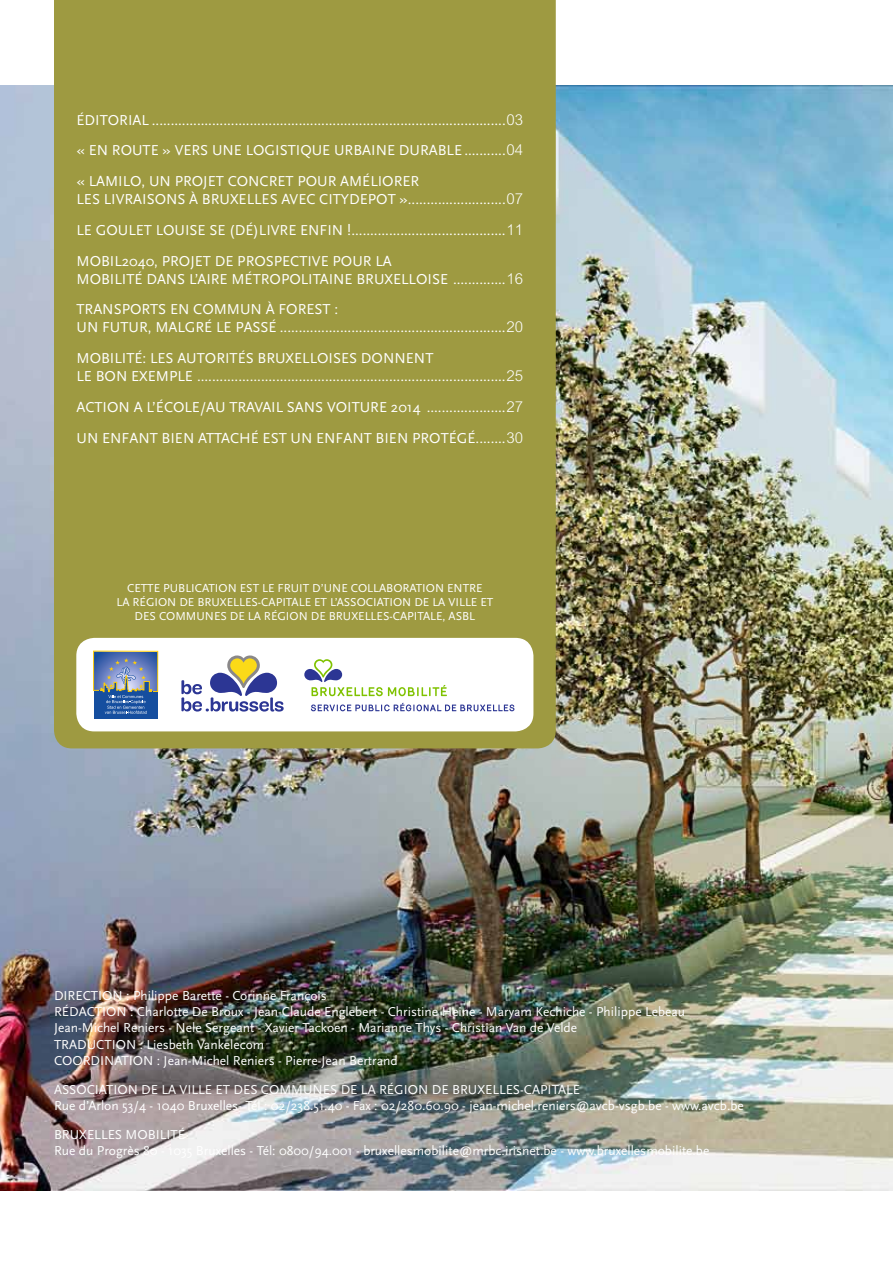
<style>
.page{position:relative;width:893px;height:1263px;background:#fff}
.page>*{position:absolute;margin:0;border:0;box-sizing:border-box;transform-origin:0 0}
.t1{font:15px/30.8px "Scala Sans";color:#fff}
.t2{font:13.5px/16.2px "Scala Sans";color:#fff}
.t3{font:12px "Scala Sans";letter-spacing:.17em;color:#fff}
.s1{font-family:"Arial";font-weight:300}
</style>
<div class="page">
<img style="left:0;top:85px;width:893px;height:1106px">
<div style="left:54px;top:0;width:502px;height:748px;background:#9e9a41"></div>
<div style="left:76px;top:638px;width:457px;height:93px;background:#fff;border-radius:18px"></div>
<svg style="left:181px;top:655px;width:103px;height:56px"></svg>
<svg style="left:311px;top:703px;width:203px;height:8px"></svg>
<svg style="left:304px;top:659px;width:143px;height:37px"></svg>
<div style="left:94px;top:652px;width:63px;height:66px;background:#154e9f"></div>
<svg style="left:93px;top:651px;width:65px;height:63px"></svg>
<p class="t1" style="left:77px;top:105px;width:10px">ÉDITO</p>
<p class="t1" style="left:77px;top:105px;width:448px;text-indent:43px">RIAL ..............................................................................................<span class="s1">03 </span>« E N ROUT</p>
<p class="t1" style="left:77px;top:135px;width:448px;text-indent:224px">QU E U RBAI NE DU RABLE ...........<span class="s1">04 </span>« LAMI LO, U N PROJ ET CONCRET POU</p>
<p class="t1" style="left:151px;top:135px;width:132px">E » VERS UNE LOGISTI</p>
<p class="t1" style="left:328px;top:166px;width:93px">R AM ÉLIORER</p>
<p class="t1" style="left:77px;top:184px;width:66px">LESLIVRAISO</p>
<p class="t1" style="left:166px;top:184px;width:210px">NS À BRUXELLES AVEC CITYDEPOT</p>
<p class="t1" style="left:400px;top:184px;width:125px">»..........................<span class="s1">07</span></p>
<p class="t1" style="left:77px;top:215px;width:41px">LE GOUL</p>
<p class="t1" style="left:136px;top:215px;width:37px">ET LOUIS</p>
<p class="t1" style="left:198px;top:215px;width:327px">E SE (DÉ)LIVRE ENFI N !.........................................<span class="s1">11</span></p>
<p class="t1" style="left:77px;top:246px;width:23px">MOBIL</p>
<p class="t1" style="left:122px;top:246px;width:143px">2040, PROJ ET D E PROSP</p>
<p class="t1" style="left:282px;top:246px;width:61px">ECTIVE POU</p>
<p class="t1" style="left:363px;top:246px;width:21px">R LA</p>
<p class="t1" style="left:77px;top:264px;width:10px">MOBILIT</p>
<p class="t1" style="left:134px;top:264px;width:144px">É DANS L’AI RE MÉTROPOLITAI</p>
<p class="t1" style="left:333px;top:264px;width:77px">NE BRUXELLOIS</p>
<p class="t1" style="left:440px;top:264px;width:84px">E ..............<span class="s1">16</span></p>
<p class="t1" style="left:77px;top:294px;width:47px">TRANSPO</p>
<p class="t1" style="left:141px;top:294px;width:74px">RTS EN COMMU</p>
<p class="t1" style="left:251px;top:294px;width:89px">N À FO REST :</p>
<p class="t1" style="left:77px;top:312px;width:36px">UN FUTU</p>
<p class="t1" style="left:139px;top:312px;width:27px">R, MAL</p>
<p class="t1" style="left:185px;top:312px;width:60px">GRÉ LE PASS</p>
<p class="t1" style="left:269px;top:312px;width:256px">É ............................................................<span class="s1">20</span></p>
<p class="t1" style="left:77px;top:343px;width:22px">MOBILIT</p>
<p class="t1" style="left:134px;top:343px;width:54px">É: LES AUTO</p>
<p class="t1" style="left:216px;top:343px;width:95px">RITÉS BRUXELLOIS</p>
<p class="t1" style="left:341px;top:343px;width:90px">ES DONNENT</p>
<p class="t1" style="left:77px;top:361px;width:90px">LE BO N EXEMPL</p>
<p class="t1" style="left:77px;top:361px;width:448px;text-indent:108px">E ..................................................................................<span class="s1">25<br></span>ACTIO N A L’ÉCOLE/AU TRAVAIL</p>
<p class="t1" style="left:287px;top:392px;width:50px">SANSVOITU</p>
<p class="t1" style="left:370px;top:392px;width:154px">RE 2014 .....................<span class="s1">27</span></p>
<p class="t1" style="left:77px;top:423px;width:131px">UN ENFANT BI EN ATTA</p>
<p class="t1" style="left:230px;top:423px;width:294px">CH É EST U N ENFANT BI EN PROTÉGÉ........<span class="s1">30</span></p>
<p class="t3" style="left:127px;top:581px;width:43px">CETTE PUBLI</p>
<p class="t3" style="left:195px;top:581px;width:15px">CATIO</p>
<p class="t3" style="left:228px;top:581px;width:70px">N EST LE FRUIT</p>
<p class="t3" style="left:312px;top:581px;width:54px">D’U NE COLLABO</p>
<p class="t3" style="left:403px;top:581px;width:15px">RATIO</p>
<p class="t3" style="left:435px;top:581px;width:49px">N ENTRE</p>
<p class="t3" style="left:116px;top:595px;width:152px">LA RÉGION DE BRUXELLES-CAPITAL</p>
<p class="t3" style="left:305px;top:595px;width:48px">E ET L’ASSO</p>
<p class="t3" style="left:366px;top:595px;width:14px">CIATIO</p>
<p class="t3" style="left:402px;top:595px;width:90px">N DE LA VILLE ET</p>
<p class="t3" style="left:135px;top:610px;width:35px">DES COMMU</p>
<p class="t3" style="left:205px;top:610px;width:195px">NES DE LA RÉGION DE BRUXELLES-CAPITAL</p>
<p class="t3" style="left:436px;top:610px;width:21px">E, ASBL</p>
<p class="t2" style="left:54px;top:988px;width:633px">DI RECTIO N : PHILIPPE BARETTE - CORINNE FRANÇOIS<br>RÉDACTIO N : CHARLOTTE DE BROUX - JEAN-CLAUDE ENGLEBERT - CHRISTINE HEINE - MARYAM KECHICHE - PHILIPPE LEBEAU JEAN-MICHEL RENIERS - N ELE SERGEANT - XAVIER TACKOEN - MARIANNE THYS - CHRISTIAN VAN DE VELDE<br>TRADU</p>
<p class="t2" style="left:96px;top:1036px;width:170px">CTIO N : LIESBETH VANKELECOM</p>
<p class="t2" style="left:54px;top:1052px;width:11px">COO</p>
<p class="t2" style="left:83px;top:1052px;width:40px">RDI NATIO</p>
<p class="t2" style="left:143px;top:1052px;width:256px">N : JEAN-MICHEL RENIERS - PIERRE-JEAN BERTRAND</p>
<p class="t2" style="left:54px;top:1081px;width:17px">ASSO</p>
<p class="t2" style="left:87px;top:1081px;width:16px">CIATIO</p>
<p class="t2" style="left:128px;top:1081px;width:60px">N DE LA VILL</p>
<p class="t2" style="left:205px;top:1081px;width:76px">E ET D ES COMMU</p>
<p class="t2" style="left:313px;top:1081px;width:228px">NES DE LA RÉGION DE BRUXELLES-CAPITAL</p>
<p class="t2" style="left:54px;top:1081px;width:691px;text-indent:519px">E<br>RUE D’ARLON 53/4 - 1040 BRUXELLES- TÉL : 02/238.51.40 - FAX : 02/280.60.90 - JEAN-MICHEL.RENIERS@AVCB-VSGB.BE - WWW.AVCB.BE</p>
<p class="t2" style="left:54px;top:1127px;width:80px">BRUXELLES MOBILIT</p>
<p class="t2" style="left:54px;top:1127px;width:657px;text-indent:124px">É<br>RUE DU PROGRÈS 80 - 1035 BRUXELLES - TÉL: 0800/94.001 - BRUXELLESMOBILITE@MRBC.IRISNET.BE - WWW.BRUXELLESMOBILITE.BE</p>
</div>
